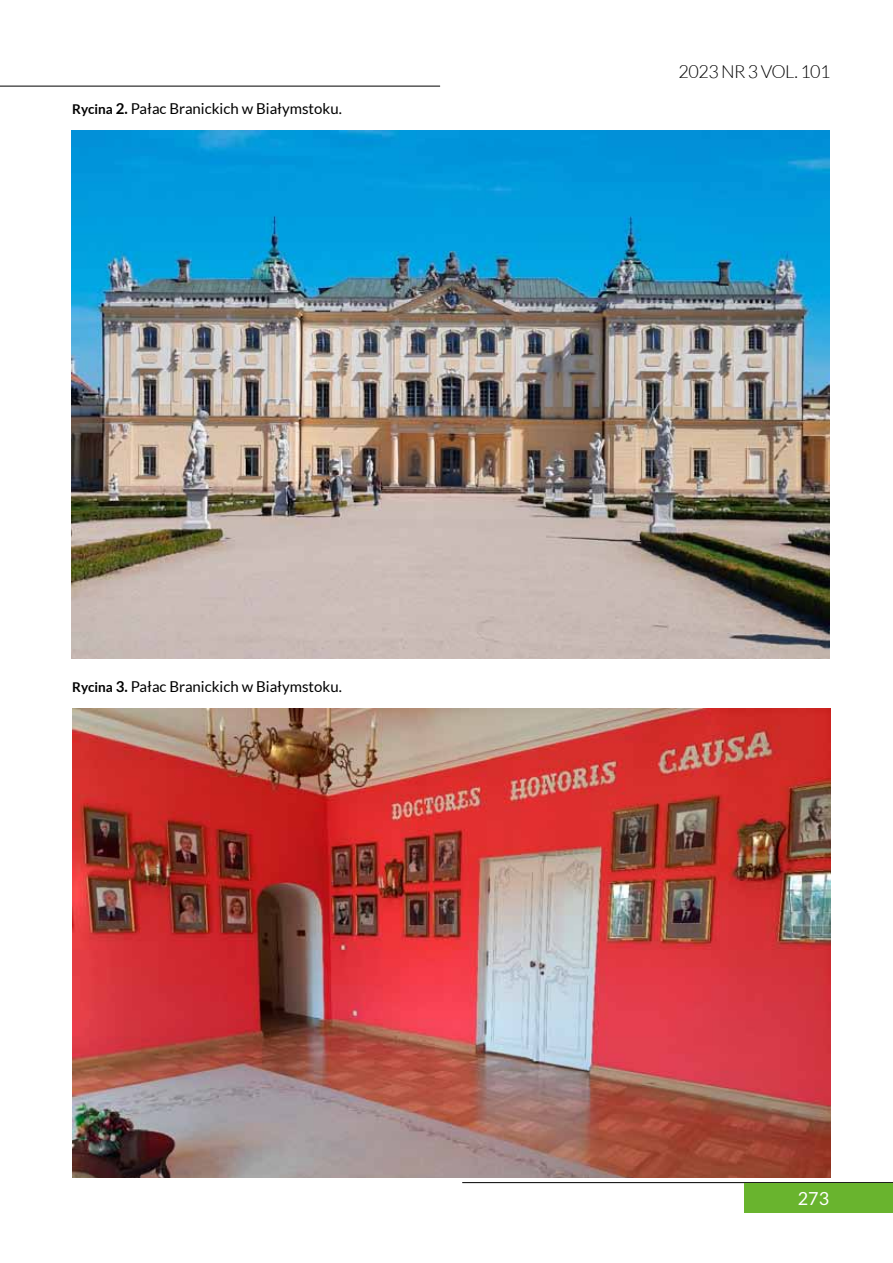
<style>
.page{position:relative;width:893px;height:1263px;background:#fff}
.page>*{position:absolute;margin:0;border:0;box-sizing:border-box;transform-origin:0 0}
.t1{font:300 18px "Lato";letter-spacing:-.03em;color:#000}
.t2{font:18px "Lato";color:#fff}
.t3{font:15px "Lato";color:#000}
.s1{font-weight:700;font-size:13.5px}
.s2{font-weight:700}
</style>
<div class="page">
<hr style="left:462px;top:1182px;width:431px;height:1px;background:#000">
<hr style="left:0;top:86px;width:440px;height:1px;background:#000">
<div style="left:744px;top:1183px;width:149px;height:30px;background:#69b42e"></div>
<img style="left:72px;top:131px;width:758px;height:528px">
<img style="left:72px;top:708px;width:759px;height:470px">
<p class="t3" style="left:72px;top:101px;width:271px"><span class="s1">Rycina</span> <span class="s2">2.</span> Pałac Branickich w Białymstoku.</p>
<p class="t3" style="left:72px;top:678px;width:271px"><span class="s1">Rycina</span> <span class="s2">3.</span> Pałac Branickich w Białymstoku.</p>
<p class="t1" style="left:679px;top:62px;width:153px">2023 NR 3 VOL. 101</p>
<p class="t2" style="left:798px;top:1189px;width:33px">273</p>
</div>
